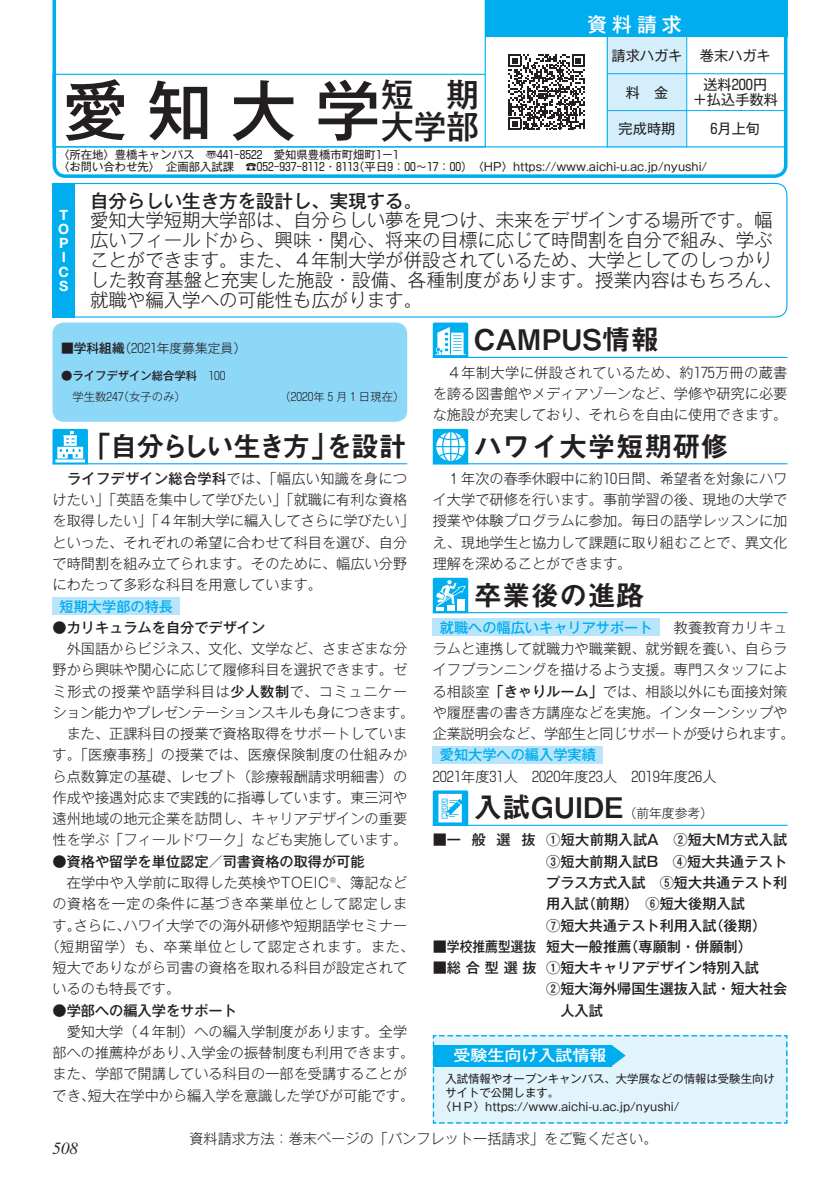
<style>
.page{position:relative;width:840px;height:1191px;background:#fff}
.page>*{position:absolute;margin:0;border:0;box-sizing:border-box;transform-origin:0 0}
.t1{font:65.2px "Gothic MB101 Pr 5 Medium 90 pv RKSJ H";color:#231f20}
.t2{font:32.6px "Gothic MB101 Pr 5 Medium 90 pv RKSJ H";color:#231f20}
.t3{font:28.4px "Midashi Go Pr 5 MB31 90 pv RKSJ H";color:#231f20}
.t4{font:28.4px "Midashi Go Pr 5 MB31 90 pv RKSJ H";letter-spacing:-.12em;color:#231f20}
.t5{font:19.8px "Gothic MB101 Pr 5 Medium 90 pv RKSJ H";color:#fff}
.t6{font:18.4px/19.8px "Gothic MB101 Pr 5 Light 90 pv RKSJ H";color:#231f20}
.t7{font:18.4px "Gothic MB101 Pr 5 Medium 90 pv RKSJ H";color:#231f20}
.t8{font:italic 17px "Times";color:#231f20}
.t9{font:15.4px "Gothic MB101 Pr 5 Medium 90 pv RKSJ H";color:#fff;scale:1.11 1}
.t10{font:14.2px/21.2px "Gothic MB101 Pr 5 Light 90 pv RKSJ H";color:#231f20}
.t11{font:14.2px/21.2px "Gothic MB101 Pr 5 Medium 90 pv RKSJ H";color:#231f20}
.t12{font:14.2px "Gothic MB101 Pr 5 Medium 90 pv RKSJ H";color:#00aeef}
.t13{font:14.2px/29px "Gothic MB101 Pr 5 Regular 90 pv RKSJ H";color:#231f20}
.t14{font:300 14.2px "Shingo Num";color:#231f20}
.t15{font:14.2px "Gothic MB101 Pr 5 Light 90 pv RKSJ H";letter-spacing:.05em;color:#231f20}
.t16{font:14.2px "Gothic MB101 Pr 5 Light 90 pv RKSJ H";letter-spacing:.045em;color:#231f20}
.t17{font:700 14.2px/14.2px "Helvetica Neue";color:#fff}
.t18{font:12.8px "Gothic MB101 Pr 5 Light 90 pv RKSJ H";color:#231f20}
.t19{font:11.4px/12px "Gothic MB101 Pr 5 Regular 90 pv RKSJ H";color:#231f20}
.t20{font:11.4px "Gothic MB101 Pr 5 Light 90 pv RKSJ H";color:#231f20}
.t21{font:11.4px "Gothic MB101 Pr 5 Medium 90 pv RKSJ H";color:#231f20}
.s1{font-family:"Shingo Num"}
.s2{font-family:"Gothic MB101 Pr 5 Medium 90 pv RKSJ H"}
.s3{font-family:"Shingo Num";font-weight:300}
.s4{font-family:"Gothic MB101 Pr 5 Light 90 pv RKSJ H";color:#231f20}
.s5{font-family:"Gothic MB101 Pr 5 Light 90 pv RKSJ H";font-weight:400}
.s6{font-family:"Gothic MB101 Pr 5 Light 90 pv RKSJ H";font-size:12.8px}
</style>
<div class="page">
<div style="left:52px;top:597px;width:128px;height:17px;background:#b9e5fa"></div>
<hr style="left:52px;top:463px;width:355px;height:1px;background:#00aeef">
<svg style="left:52px;top:429px;width:36px;height:35px"></svg>
<div style="left:52px;top:183px;width:735px;height:134px;border:1px solid #00aeef;border-radius:11px"></div>
<svg style="left:432px;top:1035px;width:355px;height:89px;background:#bee9f9"></svg>
<div style="left:432px;top:619px;width:227px;height:17px;background:#b9e5fa"></div>
<div style="left:432px;top:746px;width:170px;height:17px;background:#b9e5fa"></div>
<hr style="left:432px;top:357px;width:355px;height:1px;background:#00aeef">
<svg style="left:432px;top:322px;width:36px;height:36px"></svg>
<hr style="left:432px;top:463px;width:355px;height:1px;background:#00aeef">
<svg style="left:432px;top:429px;width:36px;height:35px"></svg>
<hr style="left:432px;top:612px;width:355px;height:1px;background:#00aeef">
<svg style="left:432px;top:578px;width:36px;height:35px"></svg>
<div style="left:446px;top:605px;width:8px;height:5px;background:#fff"></div>
<div style="left:457px;top:599px;width:7px;height:11px;background:#fff"></div>
<svg style="left:52px;top:0;width:735px;height:178px"></svg>
<hr style="left:52px;top:146px;width:735px;height:1px;background:#00aeef">
<div style="left:52px;top:74px;width:433px;height:73px;border:1px solid #00aeef"></div>
<hr style="left:606px;top:37px;width:1px;height:110px;background:#00aeef">
<svg style="left:508px;top:54px;width:76px;height:76px"></svg>
<hr style="left:484px;top:0;width:1px;height:74px;background:#00aeef">
<div style="left:485px;top:0;width:302px;height:37px;background:#00aeef"></div>
<hr style="left:686px;top:37px;width:1px;height:110px;background:#00aeef">
<hr style="left:607px;top:73px;width:180px;height:1px;background:#00aeef">
<hr style="left:607px;top:110px;width:180px;height:1px;background:#00aeef">
<div style="left:52px;top:322px;width:355px;height:100px;background:#8dd7f7;border-radius:11px"></div>
<div style="left:52px;top:183px;width:23px;height:134px;background:#00aeef"></div>
<hr style="left:432px;top:824px;width:355px;height:2px;background:#00aeef">
<svg style="left:432px;top:790px;width:36px;height:36px"></svg>
<h1 class="t1" style="left:63px;top:86px;width:417px">愛知大学<sup>短</sup> <sup>期</sup></h1>
<h2 class="t2" style="left:381px;top:115px;width:99px">大学部</h2>
<h3 class="t5" style="left:587px;top:17px;width:96px">資料請求</h3>
<p class="t13" style="left:611px;top:43px;width:72px">請求ハガキ</p>
<p class="t13" style="left:625px;top:80px;width:44px">料　金</p>
<p class="t13" style="left:618px;top:116px;width:58px">完成時期</p>
<p class="t13" style="left:699px;top:43px;width:72px">巻末ハガキ送料<span class="s1">200</span>円</p>
<p class="t13" style="left:692px;top:87px;width:87px;text-align:center">＋払込手数料<br><span class="s1">6</span>月上旬</p>
<p class="t19" style="left:58px;top:150px;width:650px">〈所在地〉豊橋キャンパス　〠<span class="s1">441</span>‒<span class="s1">8522</span>　愛知県豊橋市町畑町<span class="s1">1</span>－<span class="s1">1<br></span>〈お問い合わせ先〉　企画部入試課　☎<span class="s1">052</span>‒<span class="s1">937</span>‒<span class="s1">8112</span>・<span class="s1">8113</span>（平日<span class="s1">9</span>：<span class="s1">00</span>～<span class="s1">17</span>：<span class="s1">00</span>）〈HP〉https://www.aichi-u.ac.jp/nyushi/</p>
<p class="t17" style="left:58px;top:209px;width:13px">T<br>O<br>P<br>I<br>C<br>S</p>
<p class="t7" style="left:90px;top:194px;width:333px">自分らしい生き方を設計し、実現する。</p>
<p class="t6" style="left:90px;top:213px;width:692px">愛知大学短期大学部は、自分らしい夢を見つけ、未来をデザインする場所です。幅広いフィールドから、興味・関心、将来の目標に応じて時間割を自分で組み、学ぶことができます。また、４年制大学が併設されているため、大学としてのしっかりした教育基盤と充実した施設・設備、各種制度があります。授業内容はもちろん、就職や編入学への可能性も広がります。</p>
<p class="t18" style="left:61px;top:343px;width:186px"><span class="s2">■学科組織</span>（<span class="s3">2021</span>年度募集定員）</p>
<p class="t21" style="left:61px;top:371px;width:166px">●ライフデザイン総合学科　<span class="s3">100</span></p>
<p class="t20" style="left:72px;top:393px;width:115px">学生数<span class="s3">247</span>（女子のみ）</p>
<p class="t20" style="left:279px;top:393px;width:126px">（<span class="s3">2020</span>年5月1日現在）</p>
<h3 class="t4" style="left:83px;top:435px;width:325px">「自分らしい生き方」を設計</h3>
<p class="t10" style="left:52px;top:470px;width:363px;text-indent:14px"><span class="s2">ライフデザイン総合学科</span>では、「幅広い知識を身につけたい」「英語を集中して学びたい」「就職に有利な資格を取得したい」「４年制大学に編入してさらに学びたい」といった、それぞれの希望に合わせて科目を選び、自分で時間割を組み立てられます。そのために、幅広い分野にわたって多彩な科目を用意しています。</p>
<p class="t12" style="left:60px;top:601px;width:115px">短期大学部の特長</p>
<p class="t11" style="left:52px;top:619px;width:214px">●カリキュラムを自分でデザイン</p>
<p class="t10" style="left:52px;top:640px;width:363px">　外国語からビジネス、文化、文学など、さまざまな分野から興味や関心に応じて履修科目を選択できます。ゼミ形式の授業や語学科目は<span class="s2">少人数制</span>で、コミュニケーション能力やプレゼンテーションスキルも身につきます。　また、正課科目の授業で資格取得をサポートしています。「医療事務」の授業では、医療保険制度の仕組みから点数算定の基礎、レセプト（診療報酬請求明細書）の作成や接遇対応まで実践的に指導しています。東三河や遠州地域の地元企業を訪問し、キャリアデザインの重要性を学ぶ「フィールドワーク」なども実施しています。</p>
<p class="t11" style="left:52px;top:852px;width:313px">●資格や留学を単位認定／司書資格の取得が可能</p>
<p class="t10" style="left:52px;top:874px;width:356px">　在学中や入学前に取得した英検やTOEIC<sup>®</sup>、簿記など</p>
<p class="t16" style="left:52px;top:898px;width:356px">の資格を一定の条件に基づき卒業単位として認定しま</p>
<p class="t10" style="left:52px;top:916px;width:356px">す。さらに、ハワイ大学での海外研修や短期語学セミナー</p>
<p class="t15" style="left:45px;top:941px;width:370px">（短期留学）も、卒業単位として認定されます。また、</p>
<p class="t10" style="left:52px;top:959px;width:356px">短大でありながら司書の資格を取れる科目が設定されて</p>
<p class="t10" style="left:52px;top:980px;width:129px">いるのも特長です。</p>
<p class="t11" style="left:52px;top:1001px;width:186px">●学部への編入学をサポート</p>
<p class="t10" style="left:52px;top:1022px;width:363px">　愛知大学（４年制）への編入学制度があります。全学部への推薦枠があり、入学金の振替制度も利用できます。また、学部で開講している科目の一部を受講することができ、短大在学中から編入学を意識した学びが可能です。</p>
<h3 class="t3" style="left:473px;top:329px;width:186px">CAMPUS情報</h3>
<p class="t10" style="left:432px;top:363px;width:356px;text-align:justify">　４年制大学に併設されているため、約<span class="s3">175</span>万冊の蔵書を誇る図書館やメディアゾーンなど、学修や研究に必要な施設が充実しており、それらを自由に使用できます。</p>
<h3 class="t3" style="left:473px;top:435px;width:257px">ハワイ大学短期研修</h3>
<p class="t10" style="left:432px;top:470px;width:356px;text-align:justify">　１年次の春季休暇中に約<span class="s3">10</span>日間、希望者を対象にハワイ大学で研修を行います。事前学習の後、現地の大学で授業や体験プログラムに参加。毎日の語学レッスンに加え、現地学生と協力して課題に取り組むことで、異文化理解を深めることができます。</p>
<h3 class="t3" style="left:473px;top:584px;width:172px">卒業後の進路</h3>
<p class="t12" style="left:439px;top:622px;width:349px">就職への幅広いキャリアサポート<span class="s4">　教養教育カリキュ</span></p>
<p class="t10" style="left:432px;top:640px;width:363px">ラムと連携して就職力や職業観、就労観を養い、自らライフプランニングを描けるよう支援。専門スタッフによる相談室<span class="s2">「きゃりルーム」</span>では、相談以外にも面接対策や履歴書の書き方講座などを実施。インターンシップや企業説明会など、学部生と同じサポートが受けられます。</p>
<p class="t12" style="left:439px;top:749px;width:157px">愛知大学への編入学実績</p>
<p class="t14" style="left:432px;top:766px;width:285px">2021<span class="s5">年度</span>31<span class="s5">人　</span>2020<span class="s5">年度</span>23<span class="s5">人　</span>2019<span class="s5">年度</span>26<span class="s5">人</span></p>
<h3 class="t3" style="left:473px;top:797px;width:240px">入試GUIDE<span class="s6">（前年度参考）</span></h3>
<p class="t11" style="left:546px;top:831px;width:242px;text-indent:-113px">■一 般 選 抜 ①短大前期入試A　②短大M方式入試<br>③短大前期入試B　④短大共通テストプラス方式入試　⑤短大共通テスト利用入試（前期）　⑥短大後期入試　<br>⑦短大共通テスト利用入試（後期）</p>
<p class="t11" style="left:432px;top:937px;width:320px">■学校推薦型選抜 短大一般推薦（専願制・併願制）</p>
<p class="t11" style="left:432px;top:959px;width:327px">■総 合 型 選 抜 ①短大キャリアデザイン特別入試</p>
<p class="t11" style="left:546px;top:980px;width:242px">② 短大海外帰国生選抜入試・短大社会</p>
<p class="t11" style="left:560px;top:1001px;width:44px">人入試</p>
<p class="t9" style="left:453px;top:1049px;width:139px">受験生向け入試情報</p>
<p class="t19" style="left:445px;top:1074px;width:330px">入試情報やオープンキャンパス、大学展などの情報は受験生向け</p>
<p class="t19" style="left:445px;top:1088px;width:115px">サイトで公開します。</p>
<p class="t19" style="left:439px;top:1102px;width:241px">〈ＨＰ〉https://www.aichi-u.ac.jp/nyushi/</p>
<p class="t8" style="left:52px;top:1142px;width:27px">508</p>
<p class="t10" style="left:189px;top:1129px;width:469px">資料請求方法：巻末ページの「パンフレット一括請求」をご覧ください。</p>
</div>
